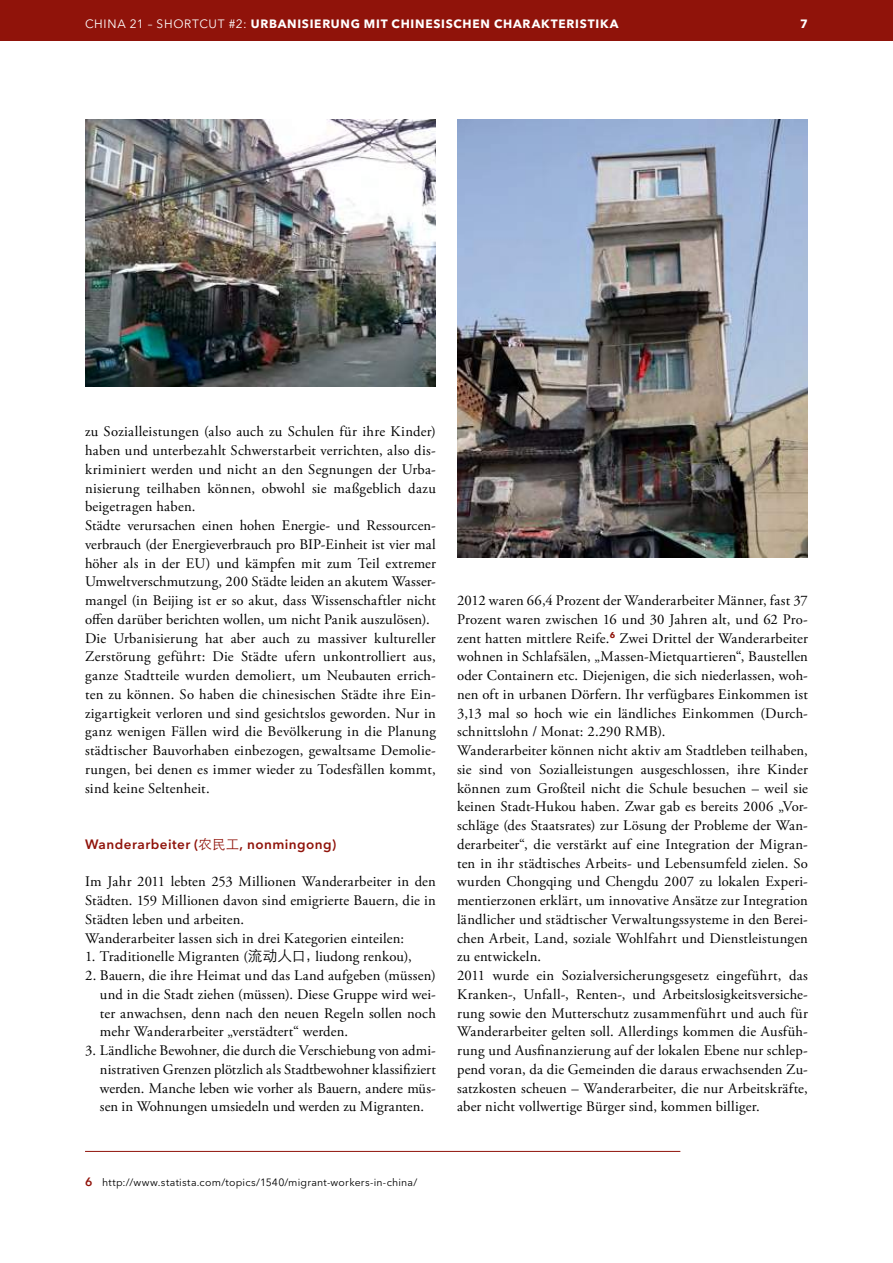
<style>
.page{position:relative;width:893px;height:1263px;background:#fff}
.page>*{position:absolute;margin:0;border:0;box-sizing:border-box;transform-origin:0 0}
.t1{font:14.7px/18.8px "Adobe Garamond Pro";letter-spacing:.015em;color:#000}
.t2{font:600 13.5px "Avenir Next LT Pro";letter-spacing:.035em;color:#90130a}
.t3{font:700 12px "Avenir Next LT Pro";letter-spacing:.06em;color:#fff}
.t4{font:10.5px "Avenir Next LT Pro";letter-spacing:.02em;color:#000}
.s1{font-weight:400}
.s2{font-family:"ST Xihei";font-weight:400}
.s3{font-family:"ST Xihei"}
.s4{font-weight:600;font-size:12px;color:#90130a}
</style>
<div class="page">
<div style="left:0;top:0;width:893px;height:40px;background:#90130a"></div>
<hr style="left:85px;top:1151px;width:595px;height:1px;background:#90130a">
<img style="left:85px;top:119px;width:351px;height:268px">
<img style="left:457px;top:119px;width:351px;height:438px">
<p class="t3" style="left:85px;top:16px;width:535px"><span class="s1">CHINA 21 – SHORTCUT #2:</span> URBANISIERUNG MIT CHINESISCHEN CHARAKTERISTIKA</p>
<p class="t3" style="left:800px;top:16px;width:9px">7</p>
<p class="t1" style="left:85px;top:423px;width:352px">zu Sozialleistungen (also auch zu Schulen für ihre Kinder) haben und unterbezahlt Schwerstarbeit verrichten, also dis&shy;kriminiert werden und nicht an den Segnungen der Urba&shy;nisierung teilhaben können, obwohl sie maßgeblich dazu beigetragen haben.<br>Städte verursachen einen hohen Energie- und Ressourcen&shy;verbrauch (der Energieverbrauch pro BIP-Einheit ist vier mal höher als in der EU) und kämpfen mit zum Teil extremer Umweltverschmutzung, 200 Städte leiden an akutem Wasser&shy;mangel (in Beijing ist er so akut, dass Wissenschaftler nicht offen darüber berichten wollen, um nicht Panik auszulösen).<br>Die Urbanisierung hat aber auch zu massiver kultureller Zerstörung geführt: Die Städte ufern unkontrolliert aus, ganze Stadtteile wurden demoliert, um Neubauten errich&shy;ten zu können. So haben die chinesischen Städte ihre Ein&shy;zigartigkeit verloren und sind gesichtslos geworden. Nur in ganz wenigen Fällen wird die Bevölkerung in die Planung städtischer Bauvorhaben einbezogen, gewaltsame Demolie&shy;rungen, bei denen es immer wieder zu Todesfällen kommt, sind keine Seltenheit.</p>
<p class="t2" style="left:85px;top:836px;width:253px">Wanderarbeiter (<span class="s2">农民工</span>, nonmingong)</p>
<p class="t1" style="left:85px;top:873px;width:352px">Im Jahr 2011 lebten 253 Millionen Wanderarbeiter in den Städten. 159 Millionen davon sind emigrierte Bauern, die in Städten leben und arbeiten.<br>Wanderarbeiter lassen sich in drei Kategorien einteilen:</p>
<p class="t1" style="left:85px;top:948px;width:328px">1. Traditionelle Migranten (<span class="s3">流动人口，</span>liudong renkou),</p>
<p class="t1" style="left:100px;top:967px;width:337px;text-align:justify;text-indent:-15px">2. Bauern, die ihre Heimat und das Land aufgeben (müssen) und in die Stadt ziehen (müssen). Diese Gruppe wird wei&shy;ter anwachsen, denn nach den neuen Regeln sollen noch mehr Wanderarbeiter „verstädtert“ werden.</p>
<p class="t1" style="left:100px;top:1042px;width:337px;text-align:justify;text-indent:-15px">3. Ländliche Bewohner, die durch die Verschiebung von admi&shy;nistrativen Grenzen plötzlich als Stadtbewohner klassifiziert werden. Manche leben wie vorher als Bauern, andere müs&shy;sen in Wohnungen umsiedeln und werden zu Migranten.</p>
<p class="t1" style="left:457px;top:592px;width:352px">2012 waren 66,4 Prozent der Wanderarbeiter Männer, fast 37<br>Prozent waren zwischen 16 und 30 Jahren alt, und 62 Pro&shy;zent hatten mittlere Reife.<sup>6</sup> Zwei Drittel der Wanderarbeiter wohnen in Schlafsälen, „Massen-Mietquartieren“, Baustellen oder Containern etc. Diejenigen, die sich niederlassen, woh&shy;nen oft in urbanen Dörfern. Ihr verfügbares Einkommen ist 3,13 mal so hoch wie ein ländliches Einkommen (Durch&shy;schnittslohn / Monat: 2.290 RMB).<br>Wanderarbeiter können nicht aktiv am Stadtleben teilhaben, sie sind von Sozialleistungen ausgeschlossen, ihre Kinder können zum Großteil nicht die Schule besuchen – weil sie keinen Stadt-Hukou haben. Zwar gab es bereits 2006 „Vor&shy;schläge (des Staatsrates) zur Lösung der Probleme der Wan&shy;derarbeiter“, die verstärkt auf eine Integration der Migran&shy;ten in ihr städtisches Arbeits- und Lebensumfeld zielen. So wurden Chongqing und Chengdu 2007 zu lokalen Experi&shy;mentierzonen erklärt, um innovative Ansätze zur Integration ländlicher und städtischer Verwaltungssysteme in den Berei&shy;chen Arbeit, Land, soziale Wohlfahrt und Dienstleistungen zu entwickeln.<br>2011 wurde ein Sozialversicherungsgesetz eingeführt, das Kranken-, Unfall-, Renten-, und Arbeitslosigkeitsversiche&shy;rung sowie den Mutterschutz zusammenführt und auch für Wanderarbeiter gelten soll. Allerdings kommen die Ausfüh&shy;rung und Ausfinanzierung auf der lokalen Ebene nur schlep&shy;pend voran, da die Gemeinden die daraus erwachsenden Zu&shy;satzkosten scheuen – Wanderarbeiter, die nur Arbeitskräfte, aber nicht vollwertige Bürger sind, kommen billiger.</p>
<p class="t4" style="left:85px;top:1176px;width:334px"><span class="s4">6</span> http://www.statista.com/topics/1540/migrant-workers-in-china/</p>
</div>
